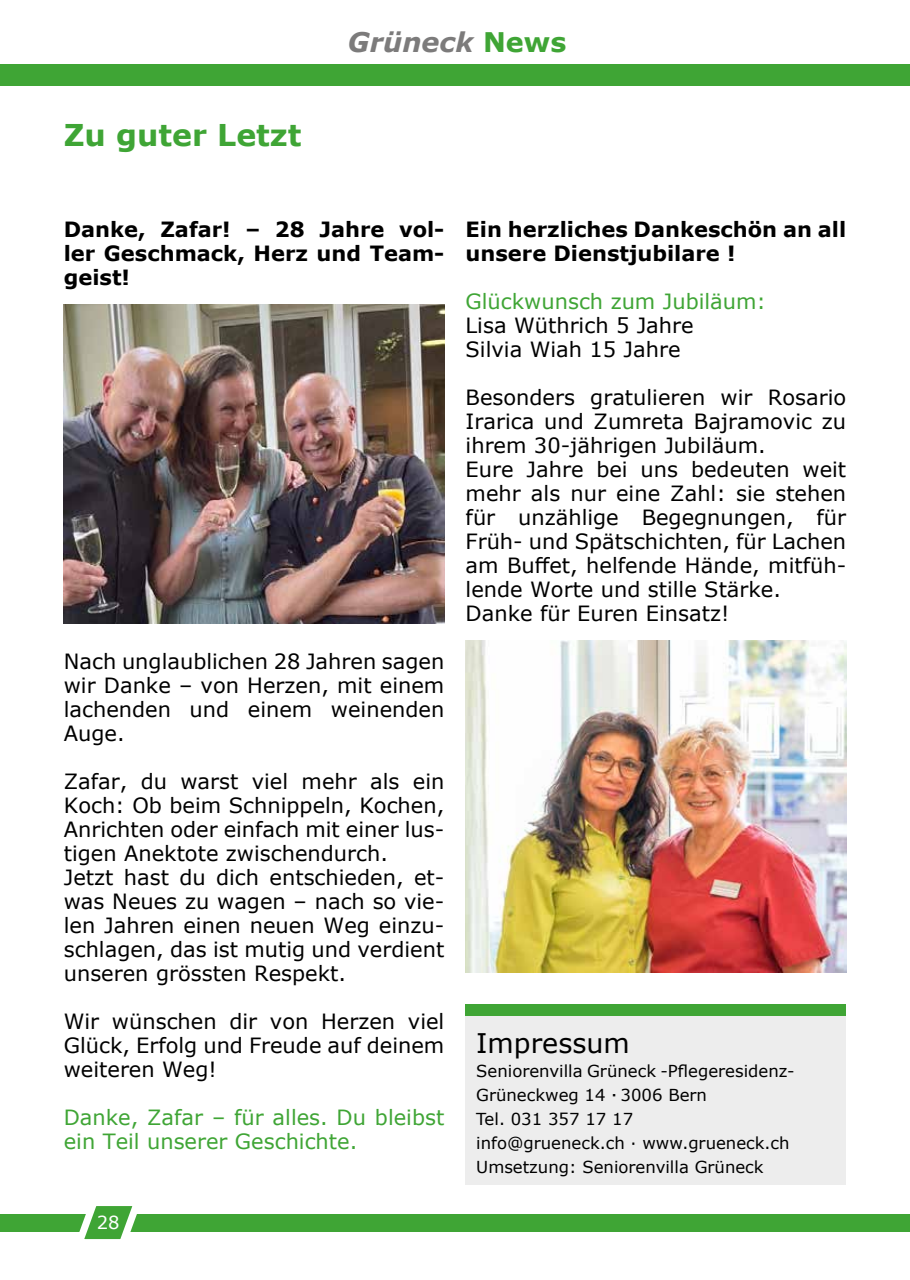
<style>
.page{position:relative;width:910px;height:1280px;background:#fff}
.page>*{position:absolute;margin:0;border:0;box-sizing:border-box;transform-origin:0 0}
.t1{font:700 30px "Verdana";color:#3fa535}
.t2{font:italic 700 27px "Verdana";color:#7c7b7b}
.t3{font:27px "Verdana";color:#000}
.t4{font:21px/24px "Verdana";color:#000}
.t5{font:700 21px/24px "Verdana";color:#000}
.t6{font:21px/24px "Verdana";color:#3fa535}
.t7{font:18px "Verdana";color:#fff}
.t8{font:16.5px/24px "Verdana";color:#000}
.s1{font-style:normal;color:#3fa535}
.s2{font-family:"Arial";font-weight:700}
</style>
<div class="page">
<div style="left:0;top:65px;width:910px;height:21px;background:#3fa535"></div>
<div style="left:0;top:1214px;width:910px;height:17px;background:#3fa535"></div>
<svg style="left:69px;top:1206px;width:79px;height:34px"></svg>
<div style="left:466px;top:1010px;width:380px;height:175px;background:#ededed"></div>
<div style="left:466px;top:1005px;width:380px;height:11px;background:#3fa535"></div>
<img style="left:64px;top:304px;width:380px;height:320px">
<img style="left:466px;top:640px;width:380px;height:332px">
<h1 class="t1" style="left:64px;top:114px;width:239px">Zu guter Letzt</h1>
<p class="t2" style="left:348px;top:23px;width:220px">Grüneck <span class="s1">News</span></p>
<p class="t5" style="left:64px;top:217px;width:382px;text-align:justify">Danke, Zafar! – 28 Jahre vol&shy;ler Geschmack, Herz und Team&shy;geist!</p>
<p class="t4" style="left:64px;top:649px;width:382px;text-align:justify">Nach unglaublichen 28 Jahren sagen wir Danke – von Herzen, mit einem lachenden und einem weinenden Auge.</p>
<p class="t4" style="left:64px;top:769px;width:382px">Zafar, du warst viel mehr als ein Koch: Ob beim Schnippeln, Kochen, Anrichten oder einfach mit einer lus&shy;tigen Anektote zwischendurch.<br>Jetzt hast du dich entschieden, et&shy;was Neues zu wagen – nach so vie&shy;len Jahren einen neuen Weg einzu&shy;schlagen, das ist mutig und verdient unseren grössten Respekt.</p>
<p class="t4" style="left:64px;top:1009px;width:382px;text-align:justify">Wir wünschen dir von Herzen viel Glück, Erfolg und Freude auf deinem weiteren Weg!</p>
<p class="t6" style="left:64px;top:1105px;width:382px">Danke, Zafar – für alles. Du bleibst ein Teil unserer Geschichte.</p>
<p class="t7" style="left:97px;top:1210px;width:24px">28</p>
<p class="t5" style="left:466px;top:217px;width:382px">Ein herzliches Dankeschön an all unsere Dienstjubilare !</p>
<p class="t6" style="left:466px;top:289px;width:302px">Glückwunsch zum Jubiläum:</p>
<p class="t4" style="left:466px;top:313px;width:230px">Lisa Wüthrich 5 Jahre<br>Silvia Wiah 15 Jahre</p>
<p class="t4" style="left:466px;top:385px;width:382px">Besonders gratulieren wir Rosario<br>Irarica und Zumreta Bajramovic zu ihrem 30-jährigen Jubiläum.<br>Eure Jahre bei uns bedeuten weit mehr als nur eine Zahl: sie stehen für unzählige Begegnungen, für<br>Früh- und Spätschichten, für Lachen am Buffet, helfende Hände, mitfüh&shy;lende Worte und stille Stärke.<br>Danke für Euren Einsatz!</p>
<p class="t3" style="left:476px;top:1024px;width:155px">Impressum</p>
<p class="t8" style="left:476px;top:1058px;width:320px">Seniorenvilla Grüneck -Pflegeresidenz-<br>Grüneckweg 14 <span class="s2">·</span> 3006 Bern<br>Tel. 031 357 17 17<br>info@grueneck.ch · www.grueneck.ch<br>Umsetzung: Seniorenvilla Grüneck</p>
</div>
